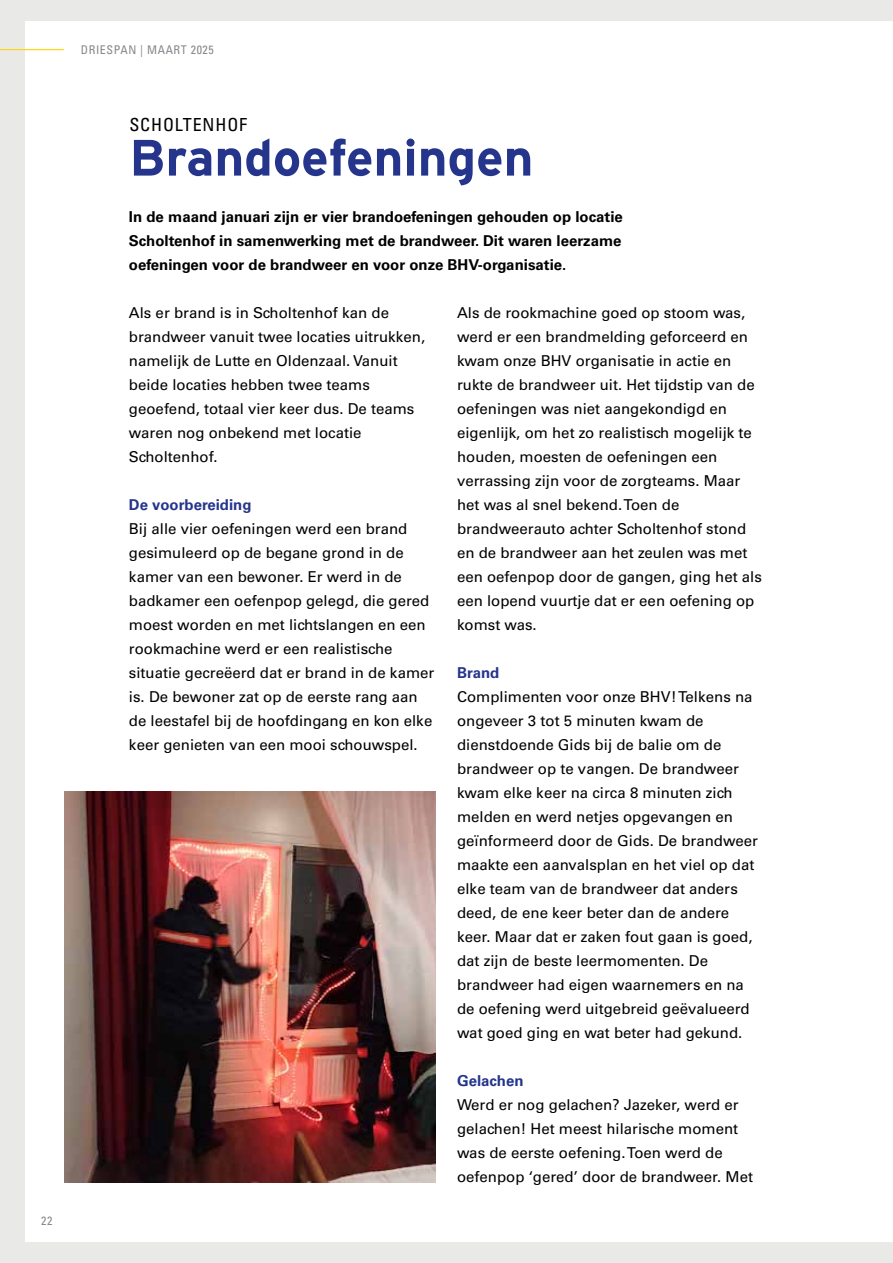
<style>
.page{position:relative;width:893px;height:1263px;background:#e9eae8}
.page>*{position:absolute;margin:0;border:0;box-sizing:border-box;transform-origin:0 0}
.t1{font:700 51px "Interstate";color:#26358c}
.t2{font:condensed 18px "Univers LT Std";letter-spacing:.05em;color:#000}
.t3{font:15px/24px "Univers LT Std";color:#000}
.t4{font:700 15px/24px "Univers LT Std";color:#000;text-align:justify}
.t5{font:700 15px "Univers LT Std";color:#26358c}
.t6{font:condensed 12px "Univers LT Std";letter-spacing:.05em;color:#86888c}
</style>
<div class="page">
<div style="left:26px;top:21px;width:867px;height:1221px;background:#fff"></div>
<hr style="left:0;top:49px;width:64px;height:1px;background:#ffd600">
<img style="left:64px;top:792px;width:372px;height:390px">
<p class="t6" style="left:41px;top:1213px;width:13px">22</p>
<p class="t6" style="left:81px;top:42px;width:135px">DRIESPAN | MAART 2025</p>
<p class="t2" style="left:129px;top:113px;width:119px">SCHOLTENHOF</p>
<h1 class="t1" style="left:129px;top:129px;width:406px">Brandoefeningen</h1>
<p class="t4" style="left:129px;top:205px;width:495px">In de maand januari zijn er vier brandoefeningen gehouden op locatie Scholtenhof in samenwerking met de brandweer. Dit waren leerzame oefeningen voor de brandweer en voor onze BHV-organisatie.</p>
<p class="t3" style="left:129px;top:301px;width:298px">Als er brand is in Scholtenhof kan de brandweer vanuit twee locaties uitrukken, namelijk de Lutte en Oldenzaal. Vanuit beide locaties hebben twee teams geoefend, totaal vier keer dus. De teams waren nog onbekend met locatie Scholtenhof.</p>
<p class="t5" style="left:129px;top:496px;width:124px">De voorbereiding</p>
<p class="t3" style="left:129px;top:517px;width:307px">Bij alle vier oefeningen werd een brand gesimuleerd op de begane grond in de kamer van een bewoner. Er werd in de badkamer een oefenpop gelegd, die gered moest worden en met lichtslangen en een rookmachine werd er een realistische situatie gecreëerd dat er brand in de kamer is. De bewoner zat op de eerste rang aan de leestafel bij de hoofdingang en kon elke keer genieten van een mooi schouwspel.</p>
<p class="t3" style="left:457px;top:301px;width:306px">Als de rookmachine goed op stoom was, werd er een brandmelding geforceerd en kwam onze BHV organisatie in actie en rukte de brandweer uit. Het tijdstip van de oefeningen was niet aangekondigd en eigenlijk, om het zo realistisch mogelijk te houden, moesten de oefeningen een verrassing zijn voor de zorgteams. Maar het was al snel bekend. Toen de brandweerauto achter Scholtenhof stond en de brandweer aan het zeulen was met een oefenpop door de gangen, ging het als een lopend vuurtje dat er een oefening op komst was.</p>
<p class="t5" style="left:457px;top:664px;width:44px">Brand</p>
<p class="t3" style="left:457px;top:685px;width:302px">Complimenten voor onze BHV! Telkens na ongeveer 3 tot 5 minuten kwam de dienstdoende Gids bij de balie om de brandweer op te vangen. De brandweer kwam elke keer na circa 8 minuten zich melden en werd netjes opgevangen en geïnformeerd door de Gids. De brandweer maakte een aanvalsplan en het viel op dat elke team van de brandweer dat anders deed, de ene keer beter dan de andere keer. Maar dat er zaken fout gaan is goed, dat zijn de beste leermomenten. De brandweer had eigen waarnemers en na de oefening werd uitgebreid geëvalueerd wat goed ging en wat beter had gekund.</p>
<p class="t5" style="left:457px;top:1072px;width:68px">Gelachen</p>
<p class="t3" style="left:457px;top:1093px;width:297px">Werd er nog gelachen? Jazeker, werd er gelachen! Het meest hilarische moment was de eerste oefening. Toen werd de oefenpop ‘gered’ door de brandweer. Met</p>
</div>
